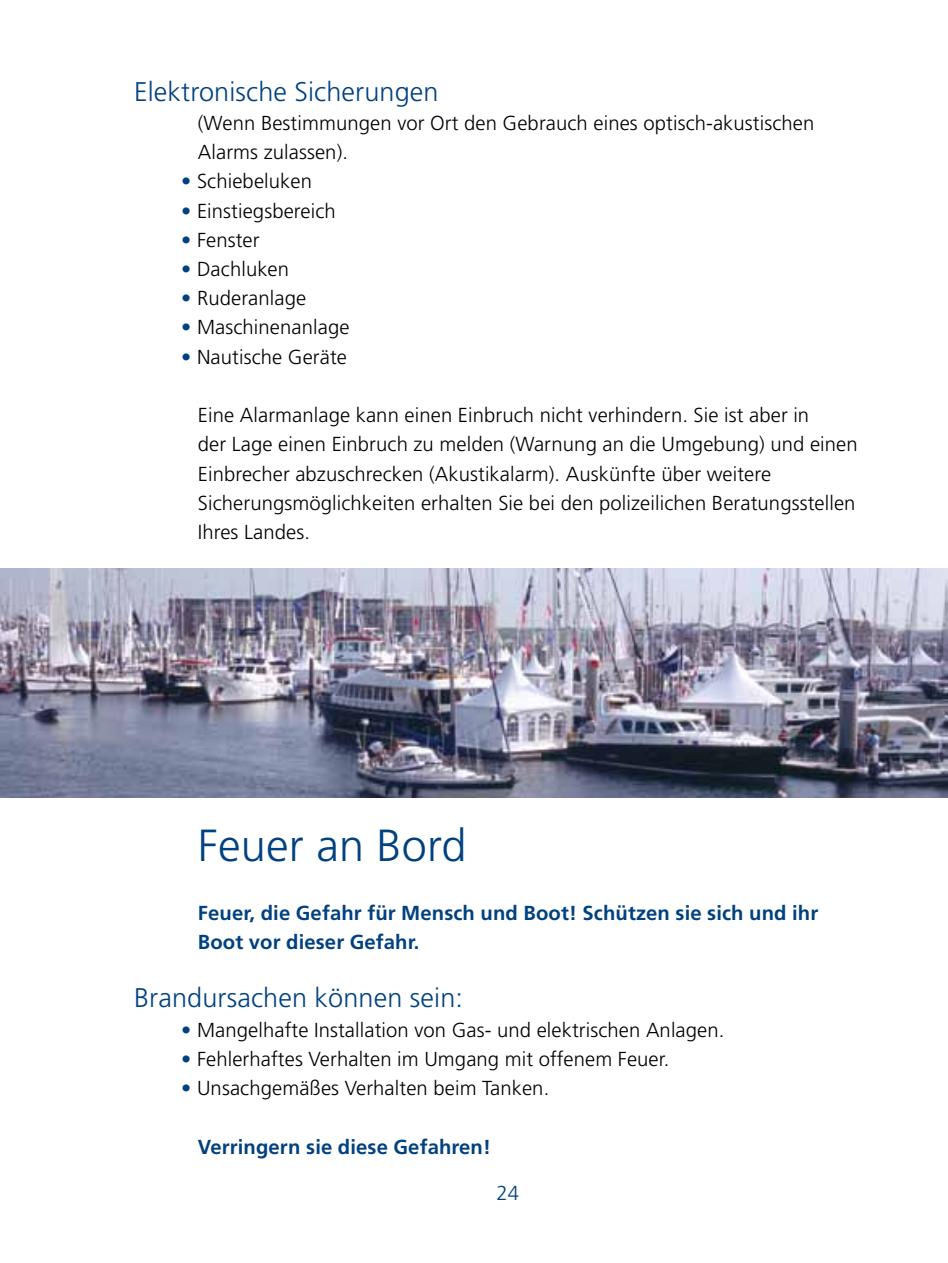
<style>
.page{position:relative;width:948px;height:1263px;background:#fff}
.page>*{position:absolute;margin:0;border:0;box-sizing:border-box;transform-origin:0 0}
.t1{font:300 45px "Frutiger LT Std";letter-spacing:.005em;color:#004180}
.t2{font:300 27px "Frutiger LT Std";letter-spacing:.005em;color:#004180}
.t3{font:300 20.25px/29.2px "Frutiger LT Std";letter-spacing:.005em;color:#000}
.t4{font:700 20.25px/29.2px "Frutiger LT Std";letter-spacing:.005em;color:#004180}
.t5{font:300 20.25px "Frutiger LT Std";color:#004180}
.s1{color:#004180}
</style>
<div class="page">
<img style="left:0;top:569px;width:947px;height:228px">
<p class="t2" style="left:134px;top:76px;width:306px">Elektronische Sicherungen</p>
<p class="t3" style="left:198px;top:108px;width:617px">(Wenn Bestimmungen vor Ort den Gebrauch eines optisch-akustischen<br>Alarms zulassen).</p>
<p class="t3" style="left:181px;top:167px;width:132px"><span class="s1">•</span> Schiebeluken</p>
<p class="t3" style="left:181px;top:196px;width:156px"><span class="s1">•</span> Einstiegsbereich</p>
<p class="t3" style="left:181px;top:225px;width:80px"><span class="s1">•</span> Fenster</p>
<p class="t3" style="left:181px;top:255px;width:109px"><span class="s1">•</span> Dachluken</p>
<p class="t3" style="left:181px;top:284px;width:126px"><span class="s1">•</span> Ruderanlage</p>
<p class="t3" style="left:181px;top:313px;width:170px"><span class="s1">•</span> Maschinenanlage</p>
<p class="t3" style="left:181px;top:342px;width:167px"><span class="s1">•</span> Nautische Geräte</p>
<p class="t3" style="left:198px;top:401px;width:661px">Eine Alarmanlage kann einen Einbruch nicht verhindern. Sie ist aber in<br>der Lage einen Einbruch zu melden (Warnung an die Umgebung) und einen Einbrecher abzuschrecken (Akustikalarm). Auskünfte über weitere Sicherungsmöglichkeiten erhalten Sie bei den polizeilichen Beratungsstellen Ihres Landes.</p>
<p class="t1" style="left:198px;top:820px;width:270px">Feuer an Bord</p>
<p class="t4" style="left:198px;top:898px;width:621px">Feuer, die Gefahr für Mensch und Boot! Schützen sie sich und ihr<br>Boot vor dieser Gefahr.</p>
<p class="t2" style="left:134px;top:983px;width:330px">Brandursachen können sein:</p>
<p class="t3" style="left:181px;top:1015px;width:544px"><span class="s1">•</span> Mangelhafte Installation von Gas- und elektrischen Anlagen.</p>
<p class="t3" style="left:181px;top:1044px;width:489px"><span class="s1">•</span> Fehlerhaftes Verhalten im Umgang mit offenem Feuer.</p>
<p class="t3" style="left:181px;top:1074px;width:369px"><span class="s1">•</span> Unsachgemäßes Verhalten beim Tanken.</p>
<p class="t4" style="left:198px;top:1132px;width:294px">Verringern sie diese Gefahren!</p>
<p class="t5" style="left:496px;top:1182px;width:24px">24</p>
</div>
